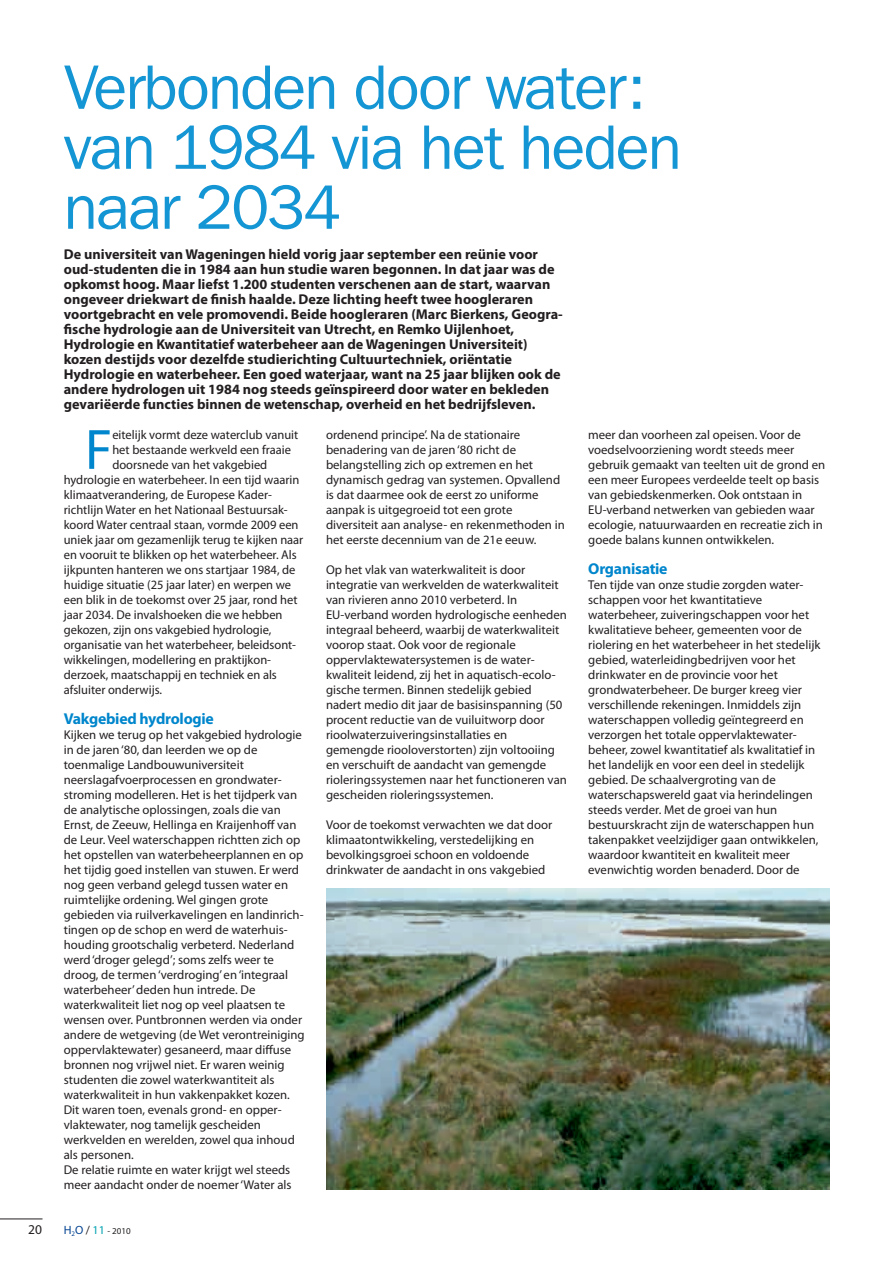
<style>
.page{position:relative;width:893px;height:1263px;background:#fff}
.page>*{position:absolute;margin:0;border:0;box-sizing:border-box;transform-origin:0 0}
.t1{font:63px/60px "ITC Franklin Gothic Std";letter-spacing:-.03em;color:#1495d4}
.t2{font:57.3px "Myriad Pro";color:#0086cc}
.t3{font:700 15.75px "Myriad Pro";letter-spacing:-.015em;color:#0086cc}
.t4{font:700 14.25px/15px "Myriad Pro";color:#231f20}
.t5{font:13.5px "Myriad Pro";color:#231f20}
.t6{font:12.75px/15px "Myriad Pro";color:#231f20}
.t7{font:9px "Myriad Pro";color:#231f20}
.s1{font-size:12px;color:#074693}
.s2{font-size:12px}
.s3{font-size:12px;color:#00a2b1}
</style>
<div class="page">
<hr style="left:0;top:1219px;width:43px;height:1px;background:#231f20">
<img style="left:326px;top:889px;width:503px;height:300px">
<h1 class="t1" style="left:64px;top:58px;width:620px">Verbonden door water: van 1984 via het heden naar 2034</h1>
<p class="t4" style="left:64px;top:247px;width:500px">De universiteit van Wageningen hield vorig jaar september een reünie voor oud-studenten die in 1984 aan hun studie waren begonnen. In dat jaar was de opkomst hoog. Maar liefst 1.200 studenten verschenen aan de start, waarvan ongeveer driekwart de finish haalde. Deze lichting heeft twee hoogleraren voortgebracht en vele promovendi. Beide hoogleraren (Marc Bierkens, Geogra&shy;fische hydrologie aan de Universiteit van Utrecht, en Remko Uijlenhoet, Hydrologie en Kwantitatief waterbeheer aan de Wageningen Universiteit) kozen destijds voor dezelfde studierichting Cultuurtechniek, oriëntatie Hydrologie en waterbeheer. Een goed waterjaar, want na 25 jaar blijken ook de andere hydrologen uit 1984 nog steeds geïnspireerd door water en bekleden gevariëerde functies binnen de wetenschap, overheid en het bedrijfsleven.</p>
<h2 class="t2" style="left:85px;top:418px;width:29px">F</h2>
<p class="t6" style="left:112px;top:427px;width:187px">eitelijk vormt deze waterclub vanuit</p>
<p class="t6" style="left:588px;top:427px;width:238px">meer dan voorheen zal opeisen. Voor de voedselvoorziening wordt steeds meer gebruik gemaakt van teelten uit de grond en een meer Europees verdeelde teelt op basis van gebiedskenmerken. Ook ontstaan in EU-verband netwerken van gebieden waar ecologie, natuurwaarden en recreatie zich in goede balans kunnen ontwikkelen.</p>
<p class="t3" style="left:588px;top:560px;width:81px">Organisatie</p>
<p class="t6" style="left:588px;top:577px;width:234px">Ten tijde van onze studie zorgden water&shy;schappen voor het kwantitatieve waterbeheer, zuiveringschappen voor het kwalitatieve beheer, gemeenten voor de riolering en het waterbeheer in het stedelijk gebied, waterleidingbedrijven voor het drinkwater en de provincie voor het grondwaterbeheer. De burger kreeg vier verschillende rekeningen. Inmiddels zijn waterschappen volledig geïntegreerd en verzorgen het totale oppervlaktewater&shy;beheer, zowel kwantitatief als kwalitatief in het landelijk en voor een deel in stedelijk gebied. De schaalvergroting van de waterschapswereld gaat via herindelingen steeds verder. Met de groei van hun bestuurskracht zijn de waterschappen hun takenpakket veelzijdiger gaan ontwikkelen, waardoor kwantiteit en kwaliteit meer evenwichtig worden benaderd. Door de</p>
<p class="t6" style="left:326px;top:427px;width:240px">ordenend principe’. Na de stationaire benadering van de jaren ‘80 richt de belangstelling zich op extremen en het dynamisch gedrag van systemen. Opvallend is dat daarmee ook de eerst zo uniforme aanpak is uitgegroeid tot een grote diversiteit aan analyse- en rekenmethoden in het eerste decennium van de 21e eeuw.</p>
<p class="t6" style="left:326px;top:562px;width:242px">Op het vlak van waterkwaliteit is door integratie van werkvelden de waterkwaliteit van rivieren anno 2010 verbeterd. In EU-verband worden hydrologische eenheden integraal beheerd, waarbij de waterkwaliteit voorop staat. Ook voor de regionale oppervlaktewatersystemen is de water&shy;kwaliteit leidend, zij het in aquatisch-ecolo&shy;gische termen. Binnen stedelijk gebied nadert medio dit jaar de basisinspanning (50 procent reductie van de vuiluitworp door rioolwaterzuiveringsinstallaties en gemengde riooloverstorten) zijn voltooiing en verschuift de aandacht van gemengde rioleringssystemen naar het functioneren van gescheiden rioleringssystemen.</p>
<p class="t6" style="left:326px;top:817px;width:228px">Voor de toekomst verwachten we dat door klimaatontwikkeling, verstedelijking en bevolkingsgroei schoon en voldoende drinkwater de aandacht in ons vakgebied</p>
<p class="t6" style="left:112px;top:442px;width:180px">het bestaande werkveld een fraaie</p>
<p class="t6" style="left:112px;top:457px;width:156px">doorsnede van het vakgebied</p>
<p class="t6" style="left:64px;top:472px;width:237px">hydrologie en waterbeheer. In een tijd waarin</p>
<p class="t6" style="left:64px;top:487px;width:210px">klimaatverandering, de Europese Kader-</p>
<p class="t6" style="left:64px;top:502px;width:225px">richtlijn Water en het Nationaal Bestuursak-</p>
<p class="t6" style="left:64px;top:517px;width:236px">koord Water centraal staan, vormde 2009 een</p>
<p class="t6" style="left:64px;top:532px;width:241px">uniek jaar om gezamenlijk terug te kijken naar</p>
<p class="t6" style="left:64px;top:547px;width:235px">en vooruit te blikken op het waterbeheer. Als</p>
<p class="t6" style="left:64px;top:562px;width:233px">ijkpunten hanteren we ons startjaar 1984, de</p>
<p class="t6" style="left:64px;top:577px;width:229px">huidige situatie (25 jaar later) en werpen we</p>
<p class="t6" style="left:64px;top:592px;width:235px">een blik in de toekomst over 25 jaar, rond het</p>
<p class="t6" style="left:64px;top:607px;width:220px">jaar 2034. De invalshoeken die we hebben</p>
<p class="t6" style="left:64px;top:622px;width:209px">gekozen, zijn ons vakgebied hydrologie,</p>
<p class="t6" style="left:64px;top:637px;width:234px">organisatie van het waterbeheer, beleidsont-</p>
<p class="t6" style="left:64px;top:652px;width:209px">wikkelingen, modellering en praktijkon-</p>
<p class="t6" style="left:64px;top:667px;width:215px">derzoek, maatschappij en techniek en als</p>
<p class="t6" style="left:64px;top:682px;width:100px">afsluiter onderwijs.</p>
<p class="t3" style="left:64px;top:710px;width:152px">Vakgebied hydrologie</p>
<p class="t6" style="left:64px;top:727px;width:242px">Kijken we terug op het vakgebied hydrologie in de jaren ‘80, dan leerden we op de toenmalige Landbouwuniversiteit neerslagafvoerprocessen en grondwater&shy;stroming modelleren. Het is het tijdperk van de analytische oplossingen, zoals die van Ernst, de Zeeuw, Hellinga en Kraijenhoff van de Leur. Veel waterschappen richtten zich op het opstellen van waterbeheerplannen en op het tijdig goed instellen van stuwen. Er werd nog geen verband gelegd tussen water en ruimtelijke ordening. Wel gingen grote gebieden via ruilverkavelingen en landinrich&shy;tingen op de schop en werd de waterhuis&shy;houding grootschalig verbeterd. Nederland werd ‘droger gelegd’; soms zelfs weer te droog, de termen ‘verdroging’ en ‘integraal waterbeheer’ deden hun intrede. De waterkwaliteit liet nog op veel plaatsen te wensen over. Puntbronnen werden via onder andere de wetgeving (de Wet verontreiniging oppervlaktewater) gesaneerd, maar diffuse bronnen nog vrijwel niet. Er waren weinig studenten die zowel waterkwantiteit als waterkwaliteit in hun vakkenpakket kozen.<br>Dit waren toen, evenals grond- en opper&shy;vlaktewater, nog tamelijk gescheiden werkvelden en werelden, zowel qua inhoud als personen.<br>De relatie ruimte en water krijgt wel steeds meer aandacht onder de noemer ‘Water als</p>
<p class="t5" style="left:28px;top:1222px;width:15px">20</p>
<p class="t7" style="left:64px;top:1226px;width:68px"><span class="s1">H</span><sub>2</sub><span class="s1">O</span> <span class="s2">/</span> <span class="s3">11</span> - 2010</p>
</div>
